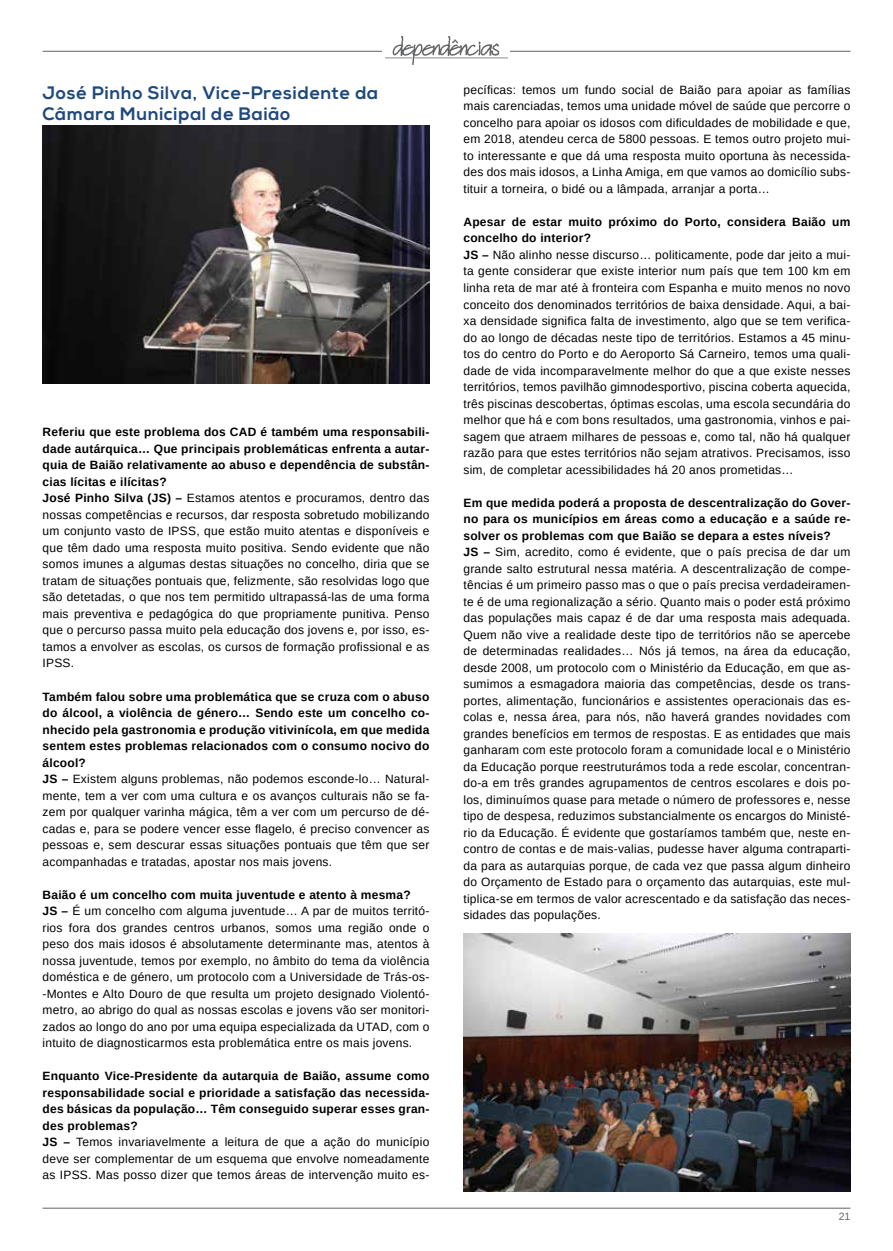
<style>
.page{position:relative;width:893px;height:1251px;background:#fff}
.page>*{position:absolute;margin:0;border:0;box-sizing:border-box;transform-origin:0 0}
.t1{font:700 18px/21px "Nexa";letter-spacing:.04em;color:#1f497d}
.t2{font:12px/16.5px "Liberation Sans";letter-spacing:.02em;color:#000}
.t3{font:700 12px/16.5px "Liberation Sans";letter-spacing:.02em;color:#000}
.t4{font:10.5px "Liberation Sans";color:#636466}
.s1{font-weight:700}
.s2{font-weight:400}
</style>
<div class="page">
<hr style="left:43px;top:51px;width:400px;height:1px;background:#636466">
<hr style="left:43px;top:1207px;width:807px;height:1px;background:#636466">
<hr style="left:483px;top:51px;width:367px;height:1px;background:#636466">
<div style="left:383px;top:27px;width:127px;height:36px;background:#fff"></div>
<img style="left:385px;top:36px;width:123px;height:28px">
<img style="left:43px;top:125px;width:386px;height:258px">
<img style="left:463px;top:933px;width:387px;height:258px">
<h1 class="t1" style="left:43px;top:83px;width:337px">José Pinho Silva, Vice-Presidente da<br>Câmara Municipal de Baião</h1>
<p class="t2" style="left:43px;top:424px;width:388px"><span class="s1">Referiu que este problema dos CAD é também uma responsabili&shy;dade autárquica… Que principais problemáticas enfrenta a autar&shy;quia de Baião relativamente ao abuso e dependência de substân&shy;cias lícitas e ilícitas?<br>José Pinho Silva (JS) –</span> Estamos atentos e procuramos, dentro das nossas competências e recursos, dar resposta sobretudo mobilizando um conjunto vasto de IPSS, que estão muito atentas e disponíveis e que têm dado uma resposta muito positiva. Sendo evidente que não somos imunes a algumas destas situações no concelho, diria que se tratam de situações pontuais que, felizmente, são resolvidas logo que são detetadas, o que nos tem permitido ultrapassá-las de uma forma mais preventiva e pedagógica do que propriamente punitiva. Penso que o percurso passa muito pela educação dos jovens e, por isso, es&shy;tamos a envolver as escolas, os cursos de formação profissional e as IPSS.</p>
<p class="t2" style="left:43px;top:688px;width:388px"><span class="s1">Também falou sobre uma problemática que se cruza com o abuso do álcool, a violência de género… Sendo este um concelho co&shy;nhecido pela gastronomia e produção vitivinícola, em que medida sentem estes problemas relacionados com o consumo nocivo do álcool?<br>JS –</span> Existem alguns problemas, não podemos esconde-lo… Natural&shy;mente, tem a ver com uma cultura e os avanços culturais não se fa&shy;zem por qualquer varinha mágica, têm a ver com um percurso de dé&shy;cadas e, para se podere vencer esse flagelo, é preciso convencer as pessoas e, sem descurar essas situações pontuais que têm que ser acompanhadas e tratadas, apostar nos mais jovens.</p>
<p class="t2" style="left:43px;top:886px;width:388px"><span class="s1">Baião é um concelho com muita juventude e atento à mesma?<br>JS –</span> É um concelho com alguma juventude… A par de muitos territó&shy;rios fora dos grandes centros urbanos, somos uma região onde o peso dos mais idosos é absolutamente determinante mas, atentos à nossa juventude, temos por exemplo, no âmbito do tema da violência doméstica e de género, um protocolo com a Universidade de Trás-os--Montes e Alto Douro de que resulta um projeto designado Violentó&shy;metro, ao abrigo do qual as nossas escolas e jovens vão ser monitori&shy;zados ao longo do ano por uma equipa especializada da UTAD, com o intuito de diagnosticarmos esta problemática entre os mais jovens.</p>
<p class="t3" style="left:43px;top:1067px;width:388px">Enquanto Vice-Presidente da autarquia de Baião, assume como responsabilidade social e prioridade a satisfação das necessida&shy;des básicas da população… Têm conseguido superar esses gran&shy;des problemas?<br>JS – <span class="s2">Temos invariavelmente a leitura de que a ação do município deve ser complementar de um esquema que envolve nomeadamente as IPSS. Mas posso dizer que temos áreas de intervenção muito es-</span></p>
<p class="t2" style="left:463px;top:81px;width:388px;text-align:justify">pecíficas: temos um fundo social de Baião para apoiar as famílias mais carenciadas, temos uma unidade móvel de saúde que percorre o concelho para apoiar os idosos com dificuldades de mobilidade e que, em 2018, atendeu cerca de 5800 pessoas. E temos outro projeto mui&shy;to interessante e que dá uma resposta muito oportuna às necessida&shy;des dos mais idosos, a Linha Amiga, em que vamos ao domicílio subs&shy;tituir a torneira, o bidé ou a lâmpada, arranjar a porta…</p>
<p class="t2" style="left:463px;top:213px;width:388px"><span class="s1">Apesar de estar muito próximo do Porto, considera Baião um concelho do interior?<br>JS –</span> Não alinho nesse discurso… politicamente, pode dar jeito a mui&shy;ta gente considerar que existe interior num país que tem 100 km em linha reta de mar até à fronteira com Espanha e muito menos no novo conceito dos denominados territórios de baixa densidade. Aqui, a bai&shy;xa densidade significa falta de investimento, algo que se tem verifica&shy;do ao longo de décadas neste tipo de territórios. Estamos a 45 minu&shy;tos do centro do Porto e do Aeroporto Sá Carneiro, temos uma quali&shy;dade de vida incomparavelmente melhor do que a que existe nesses territórios, temos pavilhão gimnodesportivo, piscina coberta aquecida, três piscinas descobertas, óptimas escolas, uma escola secundária do melhor que há e com bons resultados, uma gastronomia, vinhos e pai&shy;sagem que atraem milhares de pessoas e, como tal, não há qualquer razão para que estes territórios não sejam atrativos. Precisamos, isso sim, de completar acessibilidades há 20 anos prometidas…</p>
<p class="t2" style="left:463px;top:494px;width:388px"><span class="s1">Em que medida poderá a proposta de descentralização do Gover&shy;no para os municípios em áreas como a educação e a saúde re&shy;solver os problemas com que Baião se depara a estes níveis?<br>JS –</span> Sim, acredito, como é evidente, que o país precisa de dar um grande salto estrutural nessa matéria. A descentralização de compe&shy;tências é um primeiro passo mas o que o país precisa verdadeiramen&shy;te é de uma regionalização a sério. Quanto mais o poder está próximo das populações mais capaz é de dar uma resposta mais adequada.<br>Quem não vive a realidade deste tipo de territórios não se apercebe de determinadas realidades… Nós já temos, na área da educação, desde 2008, um protocolo com o Ministério da Educação, em que as&shy;sumimos a esmagadora maioria das competências, desde os trans&shy;portes, alimentação, funcionários e assistentes operacionais das es&shy;colas e, nessa área, para nós, não haverá grandes novidades com grandes benefícios em termos de respostas. E as entidades que mais ganharam com este protocolo foram a comunidade local e o Ministério da Educação porque reestruturámos toda a rede escolar, concentran&shy;do-a em três grandes agrupamentos de centros escolares e dois po&shy;los, diminuímos quase para metade o número de professores e, nesse tipo de despesa, reduzimos substancialmente os encargos do Ministé&shy;rio da Educação. É evidente que gostaríamos também que, neste en&shy;contro de contas e de mais-valias, pudesse haver alguma contraparti&shy;da para as autarquias porque, de cada vez que passa algum dinheiro do Orçamento de Estado para o orçamento das autarquias, este mul&shy;tiplica-se em termos de valor acrescentado e da satisfação das neces&shy;sidades das populações.</p>
<p class="t4" style="left:839px;top:1209px;width:13px">21</p>
</div>
